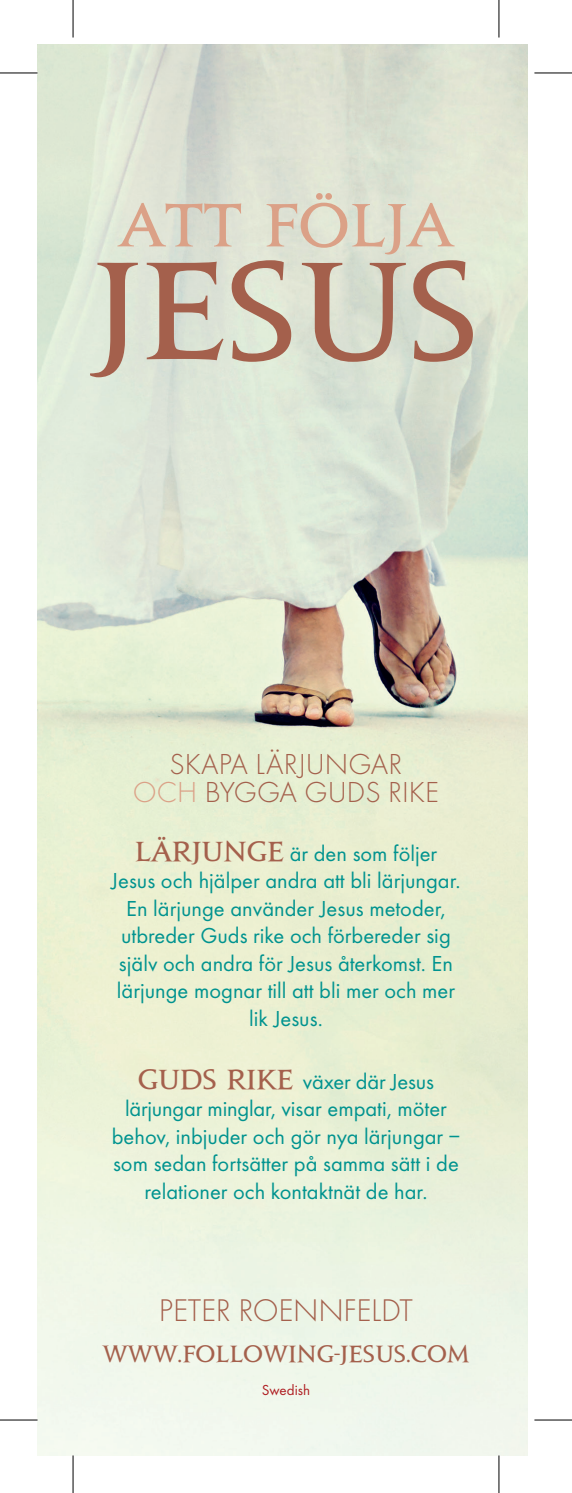
<style>
.page{position:relative;width:572px;height:1493px;background:#fff}
.page>*{position:absolute;margin:0;border:0;box-sizing:border-box;transform-origin:0 0}
.t1{font:700 125px "Jupiter";color:#a4604c}
.t2{font:700 55px "Jupiter";color:#dba187}
.t3{font:300 32.5px "Futura EF";letter-spacing:-.01em;color:#a4604c}
.t4{font:300 30px/28px "Futura EF";color:#a4604c;text-align:center}
.t5{font:22.5px/27.5px "Futura EF";color:#00938f;text-align:center}
.t6{font:700 21.25px "Jupiter";color:#a4604c}
.t7{font:15px "Futura EF";color:#af1e22}
.s1{color:#dba187}
.s2{font-family:"Jupiter";font-weight:700;font-size:25px;color:#a4604c}
</style>
<div class="page">
<img style="left:38px;top:45px;width:488px;height:1410px">
<hr style="left:0;top:73px;width:38px;height:1px;background:#000">
<hr style="left:534px;top:73px;width:37px;height:1px;background:#000">
<hr style="left:0;top:1419px;width:38px;height:1px;background:#000">
<hr style="left:534px;top:1419px;width:37px;height:1px;background:#000">
<hr style="left:73px;top:0;width:1px;height:38px;background:#000">
<hr style="left:73px;top:1455px;width:1px;height:37px;background:#000">
<hr style="left:498px;top:0;width:1px;height:38px;background:#000">
<hr style="left:498px;top:1455px;width:1px;height:37px;background:#000">
<p class="t2" style="left:119px;top:187px;width:335px">ATT FÖLJA</p>
<p class="t1" style="left:92px;top:223px;width:388px">JESUS</p>
<p class="t4" style="left:133px;top:751px;width:307px">SKAPA LÄRJUNGAR<br><span class="s1">OCH</span> BYGGA GUDS RIKE</p>
<p class="t5" style="left:111px;top:839px;width:350px"><span class="s2">LÄRJUNGE</span> är den som följer Jesus och hjälper andra att bli lärjungar.<br>En lärjunge använder Jesus metoder, utbreder Guds rike och förbereder sig själv och andra för Jesus återkomst. En lärjunge mognar till att bli mer och mer lik Jesus.</p>
<p class="t5" style="left:112px;top:1067px;width:349px"><span class="s2">GUDS RIKE</span> växer där Jesus lärjungar minglar, visar empati, möter behov, inbjuder och gör nya lärjungar – som sedan fortsätter på samma sätt i de relationer och kontaktnät de har.</p>
<p class="t3" style="left:159px;top:1292px;width:255px">PETER ROENNFELDT</p>
<p class="t6" style="left:103px;top:1338px;width:367px">WWW.FOLLOWING-JESUS.COM</p>
<p class="t7" style="left:261px;top:1381px;width:50px">Swedish</p>
</div>
